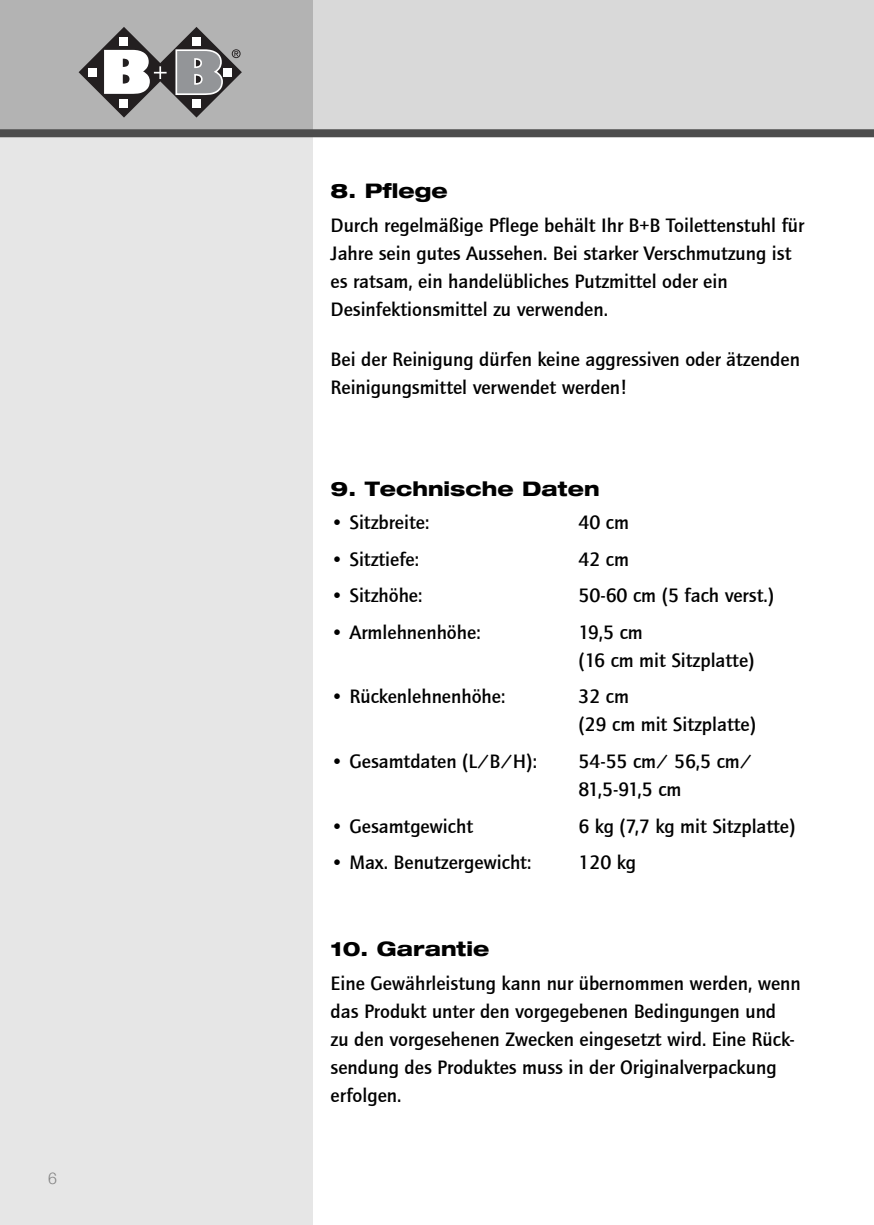
<style>
.page{position:relative;width:874px;height:1225px;background:#fff}
.page>*{position:absolute;margin:0;border:0;box-sizing:border-box;transform-origin:0 0}
.t1{font:500 20px/28px "Quay Sans";color:#000}
.t2{font:800 expanded 20px "Helvetica Neue";color:#000}
.t3{font:300 16px "Helvetica";color:#808080}
</style>
<div class="page">
<div style="left:0;top:133px;width:312px;height:1092px;background:#e6e6e6"></div>
<div style="left:312px;top:0;width:561px;height:133px;background:#d9d9d9"></div>
<div style="left:0;top:0;width:312px;height:133px;background:#b3b3b3"></div>
<div style="left:0;top:129px;width:873px;height:8px;background:#4d4d4d"></div>
<svg style="left:79px;top:27px;width:163px;height:91px"></svg>
<p class="t3" style="left:48px;top:1171px;width:10px">6</p>
<p class="t2" style="left:330px;top:183px;width:118px">8. Pflege</p>
<p class="t1" style="left:330px;top:213px;width:474px">Durch regelmäßige Pflege behält Ihr B+B Toilettenstuhl für Jahre sein gutes Aussehen. Bei starker Verschmutzung ist es ratsam, ein handelübliches Putzmittel oder ein Desinfektionsmittel zu verwenden.</p>
<p class="t1" style="left:330px;top:347px;width:470px">Bei der Reinigung dürfen keine aggressiven oder ätzenden<br>Reinigungsmittel verwendet werden!</p>
<p class="t2" style="left:330px;top:481px;width:270px">9. Technische Daten</p>
<p class="t1" style="left:330px;top:510px;width:100px">• Sitzbreite:</p>
<p class="t1" style="left:578px;top:510px;width:52px">40 cm</p>
<p class="t1" style="left:330px;top:547px;width:90px">• Sitztiefe:</p>
<p class="t1" style="left:578px;top:547px;width:52px">42 cm</p>
<p class="t1" style="left:330px;top:583px;width:93px">• Sitzhöhe:</p>
<p class="t1" style="left:578px;top:583px;width:197px">50-60 cm (5 fach verst.)</p>
<p class="t1" style="left:330px;top:620px;width:151px">• Armlehnenhöhe:</p>
<p class="t1" style="left:578px;top:620px;width:177px">19,5 cm<br>(16 cm mit Sitzplatte)</p>
<p class="t1" style="left:330px;top:684px;width:176px">• Rückenlehnenhöhe:</p>
<p class="t1" style="left:578px;top:684px;width:179px">32 cm<br>(29 cm mit Sitzplatte)</p>
<p class="t1" style="left:330px;top:749px;width:208px">• Gesamtdaten (L/B/H):</p>
<p class="t1" style="left:578px;top:749px;width:175px">54-55 cm/ 56,5 cm/<br>81,5-91,5 cm</p>
<p class="t1" style="left:330px;top:813px;width:144px">• Gesamtgewicht</p>
<p class="t1" style="left:578px;top:813px;width:218px">6 kg (7,7 kg mit Sitzplatte)</p>
<p class="t1" style="left:330px;top:850px;width:202px">• Max. Benutzergewicht:</p>
<p class="t1" style="left:578px;top:850px;width:59px">120 kg</p>
<p class="t2" style="left:330px;top:941px;width:160px">10. Garantie</p>
<p class="t1" style="left:330px;top:971px;width:471px">Eine Gewährleistung kann nur übernommen werden, wenn das Produkt unter den vorgegebenen Bedingungen und<br>zu den vorgesehenen Zwecken eingesetzt wird. Eine Rück&shy;sendung des Produktes muss in der Originalverpackung erfolgen.</p>
</div>
